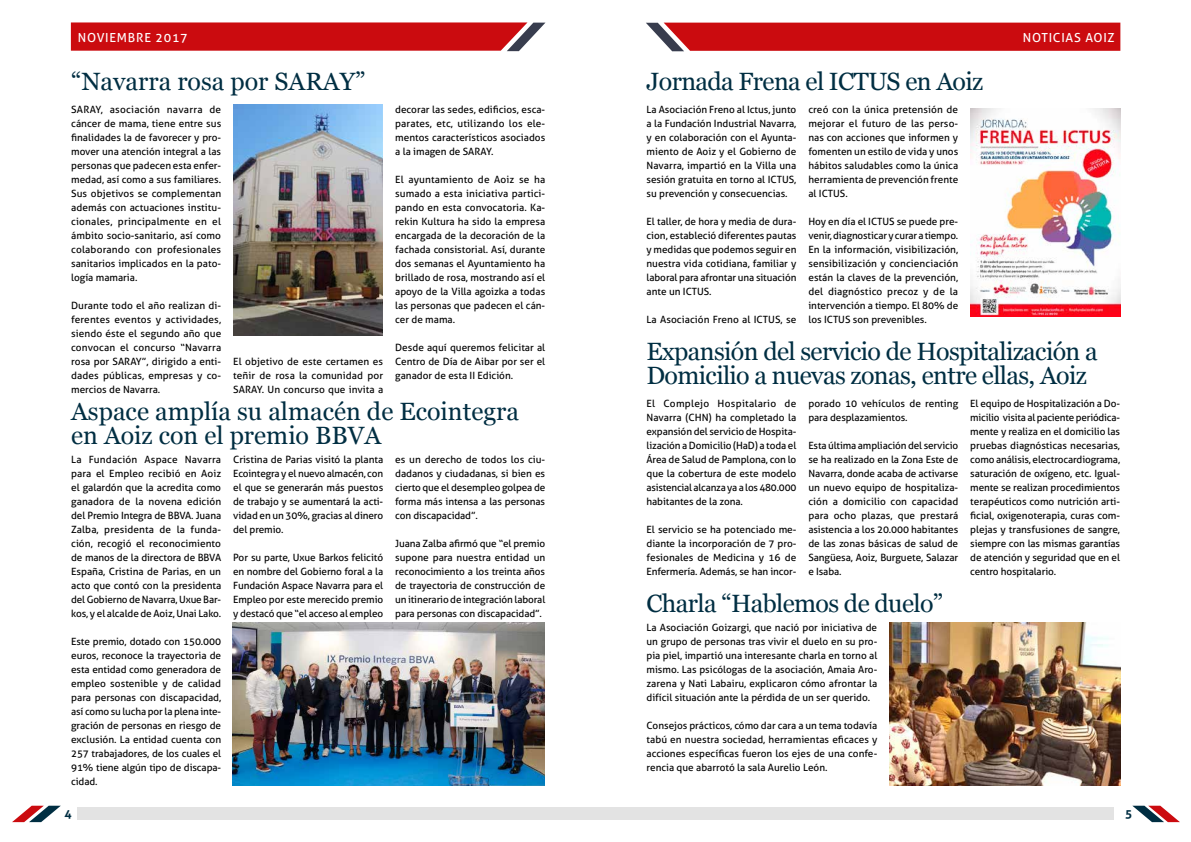
<style>
.page{position:relative;width:1191px;height:842px;background:#fff}
.page>*{position:absolute;margin:0;border:0;box-sizing:border-box;transform-origin:0 0}
.t1{font:25px/24px "Georgia";letter-spacing:-.025em;color:#002e42}
.t2{font:25px/24px "Georgia";color:#002e42}
.t3{font:12.5px "Aller";letter-spacing:.06em;color:#fff}
.t4{font:700 12px "Aller";color:#002e42}
.t5{font:10px/14px "Aller";letter-spacing:-.005em;color:#000;text-align:justify}
</style>
<div class="page">
<div style="left:77px;top:807px;width:518px;height:13px;background:#e3e3e3"></div>
<div style="left:595px;top:807px;width:519px;height:13px;background:#e3e3e3"></div>
<svg style="left:1132px;top:806px;width:48px;height:16px"></svg>
<svg style="left:12px;top:806px;width:49px;height:16px"></svg>
<svg style="left:646px;top:23px;width:474px;height:28px;background:#c9181c"></svg>
<svg style="left:71px;top:22px;width:475px;height:29px;background:#ca1c20"></svg>
<img style="left:970px;top:109px;width:150px;height:207px">
<img style="left:233px;top:104px;width:150px;height:232px">
<img style="left:232px;top:623px;width:312px;height:162px">
<img style="left:889px;top:623px;width:231px;height:162px">
<p class="t3" style="left:78px;top:30px;width:41px">noviemb</p>
<p class="t3" style="left:136px;top:30px;width:53px">re 2017</p>
<p class="t3" style="left:1022px;top:30px;width:93px">noticias aoiz</p>
<h1 class="t2" style="left:71px;top:70px;width:296px">“Navarra rosa por SARAY”</h1>
<p class="t5" style="left:71px;top:102px;width:152px">SARAY, asociación navarra de cáncer de mama, tiene entre sus finalidades la de favorecer y pro&shy;mover una atención integral a las personas que padecen esta enfer&shy;medad, así como a sus familiares.<br>Sus objetivos se complementan además con actuaciones institu&shy;cionales, principalmente en el ámbito socio-sanitario, así como colaborando con profesionales sanitarios implicados en la pato&shy;logía mamaria.</p>
<p class="t5" style="left:71px;top:298px;width:152px">Durante todo el año realizan di&shy;ferentes eventos y actividades, siendo éste el segundo año que convocan el concurso “Navarra rosa por SARAY”, dirigido a enti&shy;dades públicas, empresas y co&shy;mercios de Navarra.</p>
<p class="t5" style="left:233px;top:354px;width:151px">El objetivo de este certamen es teñir de rosa la comunidad por SARAY. U n concurso que invita a</p>
<p class="t5" style="left:395px;top:102px;width:151px">decorar las sedes, edificios, esca&shy;parates, etc, utilizando los ele&shy;mentos característicos asociados a la imagen de SARAY.</p>
<p class="t5" style="left:395px;top:172px;width:151px">El ayuntamiento de Aoiz se ha sumado a esta iniciativa partici&shy;pando en esta convocatoria. Ka&shy;rekin Kultura ha sido la empresa encargada de la decoración de la fachada consistorial. Así, durante dos semanas el Ayuntamiento ha brillado de rosa, mostrando así el apoyo de la Villa agoizka a todas las personas que padecen el cán&shy;cer de mama.</p>
<p class="t5" style="left:395px;top:340px;width:152px">Desde aquí queremos felicitar al Centro de Día de Aibar por ser el ganador de esta II Edición.</p>
<h1 class="t2" style="left:71px;top:400px;width:449px">Aspace amplía su almacén de Ecointegra en Aoiz con el premio BBVA</h1>
<p class="t5" style="left:71px;top:452px;width:152px">La Fundación Aspace Navarra para el Empleo recibió en Aoiz el galardón que la acredita como ganadora de la novena edición del Premio I ntegra de BBVA. Juana Zalba, presidenta de la funda&shy;ción, recogió el reconocimiento de manos de la directora de BBVA España, Cristina de Parias, en un acto que contó con la presidenta del Gobierno de Navarra, Uxue Bar&shy;kos, y el alcalde de Aoiz, U nai Lako.</p>
<p class="t5" style="left:71px;top:634px;width:152px">Este premio, dotado con 150.000 euros, reconoce la trayectoria de esta entidad como generadora de empleo sostenible y de calidad para personas con discapacidad, así como su lucha por la plena inte&shy;gración de personas en riesgo de exclusión. La entidad cuenta con 257 trabajadores, de los cuales el 91% tiene algú n tipo de discapa&shy;cidad.</p>
<p class="t5" style="left:233px;top:452px;width:152px">Cristina de Parias visitó la planta Ecointegra y el nuevo almacé n, con el que se generarán más puestos de trabajo y se aumentará la acti&shy;vidad en un 30%, gracias al dinero del premio.</p>
<p class="t5" style="left:233px;top:550px;width:152px">Por su parte, Uxue Barkos felicitó en nombre del Gobierno foral a la Fundación Aspace Navarra para el Empleo por este merecido premio y destacó que “el acceso al empleo</p>
<p class="t5" style="left:395px;top:452px;width:152px">es un derecho de todos los ciu&shy;dadanos y ciudadanas, si bien es cierto que el desempleo golpea de forma más intensa a las personas con discapacidad”.</p>
<p class="t5" style="left:395px;top:536px;width:152px">Juana Zalba afirmó que “el premio supone para nuestra entidad un reconocimiento a los treinta años de trayectoria de construcció n de un itinerario de integración laboral para personas con discapacidad”.</p>
<h1 class="t1" style="left:646px;top:70px;width:338px">Jornada Frena el ICTUS en Aoiz</h1>
<p class="t5" style="left:646px;top:102px;width:151px">La Asociación Freno al I ctus, junto a la Fundación I ndustrial Navarra, y en colaboración con el Ayunta&shy;miento de Aoiz y el Gobierno de Navarra, impartió en la Villa una sesión gratuita en torno al I CTUS, su prevención y consecuencias.</p>
<p class="t5" style="left:646px;top:214px;width:151px">El taller, de hora y media de dura&shy;cion, estableció diferentes pautas y medidas que podemos seguir en nuestra vida cotidiana, familiar y laboral para afrontar una situación ante un I CTUS.</p>
<p class="t5" style="left:646px;top:312px;width:151px">La Asociación Freno al I CTUS, se</p>
<p class="t5" style="left:808px;top:102px;width:151px">creó con la única pretensión de mejorar el futuro de las perso&shy;nas con acciones que informen y fomenten un estilo de vida y unos hábitos saludables como la única herramienta de prevención frente al ICTUS.</p>
<p class="t5" style="left:808px;top:214px;width:151px">Hoy en día el ICTUS se puede pre&shy;venir, diagnosticar y curar a tiempo.<br>En la información, visibilización, sensibilización y concienciación están la claves de la prevención, del diagnóstico precoz y de la intervención a tiempo. El 80% de los I CTUS son prevenibles.</p>
<h1 class="t1" style="left:646px;top:340px;width:453px">Expansión del servicio de Hospitalización a<br>Domicilio a nuevas zonas, entre ellas, Aoiz</h1>
<p class="t5" style="left:646px;top:396px;width:151px">El Complejo Hospitalario de Navarra (CHN) ha completado la expansión del servicio de Hospita&shy;lización a Domicilio (HaD) a toda el Área de Salud de Pamplona, con lo que la cobertura de este modelo asistencial alcanza ya a los 480.000 habitantes de la zona.</p>
<p class="t5" style="left:646px;top:522px;width:151px">El servicio se ha potenciado me&shy;diante la incorporación de 7 pro&shy;fesionales de Medicina y 16 de Enfermería. Además, se han incor-</p>
<p class="t5" style="left:808px;top:396px;width:151px">porado 10 vehículos de renting para desplazamientos.</p>
<p class="t5" style="left:808px;top:438px;width:151px">Esta última ampliación del servicio se ha realizado en la Zona Este de Navarra, donde acaba de activarse un nuevo equipo de hospitaliza&shy;ción a domicilio con capacidad para ocho plazas, que prestará asistencia a los 20.000 habitantes de las zonas básicas de salud de Sangüesa, Aoiz, Burguete, Salazar e Isaba.</p>
<h1 class="t1" style="left:646px;top:592px;width:298px">Charla “Hablemos de duelo”</h1>
<p class="t5" style="left:646px;top:620px;width:232px">La Asociación Goizargi, que nació por iniciativa de un grupo de personas tras vivir el duelo en su pro&shy;pia piel, impartió una interesante charla en torno al mismo. Las psicólogas de la asociación, Amaia Aro&shy;zarena y Nati Labairu, explicaron cómo afrontar la difícil situación ante la pérdida de un ser querido.</p>
<p class="t5" style="left:646px;top:718px;width:232px">Consejos prácticos, cómo dar cara a un tema todavía tabú en nuestra sociedad, herramientas eficaces y acciones específicas fueron los ejes de una confe&shy;rencia que abarrotó la sala Aurelio León.</p>
<p class="t5" style="left:970px;top:396px;width:151px">El equipo de Hospitalización a Do&shy;micilio visita al paciente periódica&shy;mente y realiza en el domicilio las pruebas diagnósticas necesarias, como análisis, electrocardiograma, saturación de oxígeno, etc. I gual&shy;mente se realizan procedimientos terapéuticos como nutrición arti&shy;ficial, oxigenoterapia, curas com&shy;plejas y transfusiones de sangre, siempre con las mismas garantías de atención y seguridad que en el centro hospitalario.</p>
<p class="t4" style="left:64px;top:806px;width:9px">4</p>
<p class="t4" style="left:1125px;top:806px;width:9px">5</p>
</div>
